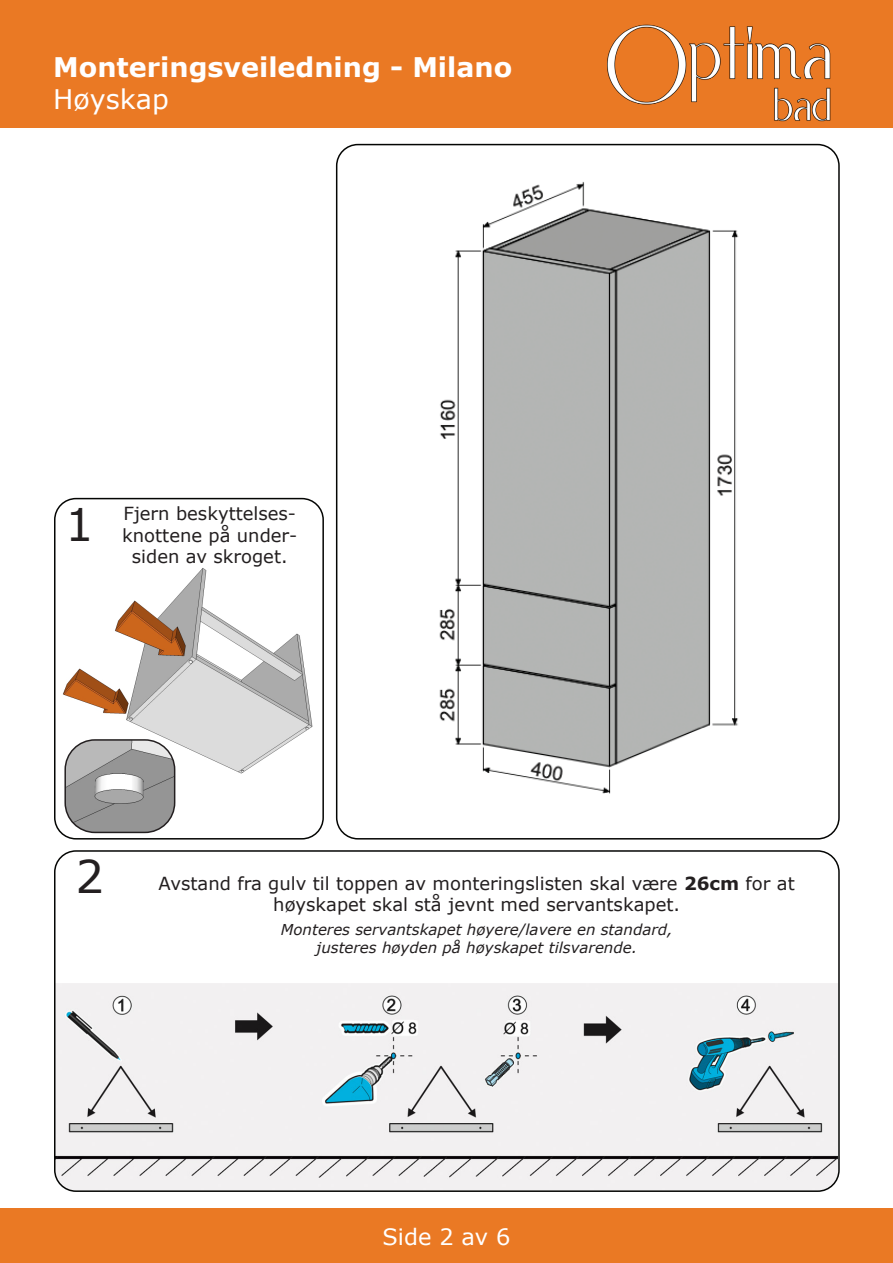
<style>
.page{position:relative;width:893px;height:1263px;background:#fff}
.page>*{position:absolute;margin:0;border:0;box-sizing:border-box;transform-origin:0 0}
.t1{font:45px "Verdana";color:#231f20}
.t2{font:700 27px "Verdana";color:#fff}
.t3{font:27px "Verdana";color:#fff}
.t4{font:22.5px "Verdana";color:#fff}
.t5{font:18px/21.6px "Verdana";color:#231f20;text-align:center}
.t6{font:italic 15px "Verdana";color:#231f20}
.s1{font-weight:700}
</style>
<div class="page">
<div style="left:0;top:0;width:893px;height:128px;background:#ea7924"></div>
<div style="left:0;top:1209px;width:893px;height:54px;background:#ea7924"></div>
<img style="left:607px;top:24px;width:224px;height:98px">
<img style="left:57px;top:983px;width:780px;height:206px">
<div style="left:54px;top:850px;width:786px;height:342px;border:2px solid #040503;border-radius:21px"></div>
<img style="left:439px;top:181px;width:300px;height:613px">
<img style="left:63px;top:568px;width:250px;height:236px">
<div style="left:54px;top:498px;width:270px;height:341px;border:2px solid #040503;border-radius:21px"></div>
<img style="left:65px;top:740px;width:110px;height:92px">
<div style="left:64px;top:739px;width:111px;height:94px;border:2px solid #231f20;border-radius:30px"></div>
<p class="t2" style="left:53px;top:50px;width:460px">Monteringsveiledning - Milano</p>
<p class="t3" style="left:53px;top:82px;width:117px">Høyskap</p>
<p class="t1" style="left:65px;top:496px;width:30px">1</p>
<p class="t5" style="left:122px;top:503px;width:177px">Fjern beskyttelses&shy;knottene på under&shy;siden av skroget.</p>
<p class="t1" style="left:76px;top:848px;width:30px">2</p>
<p class="t5" style="left:159px;top:872px;width:638px">Avstand fra gulv til toppen av monteringslisten skal være <span class="s1">26cm</span> for at høyskapet skal stå jevnt med servantskapet.</p>
<p class="t6" style="left:281px;top:920px;width:393px">Monteres servantskapet høyere/lavere en standard,</p>
<p class="t6" style="left:316px;top:938px;width:322px">justeres høyden på høyskapet tilsvarende.</p>
<p class="t4" style="left:382px;top:1222px;width:129px">Side 2 av 6</p>
</div>
